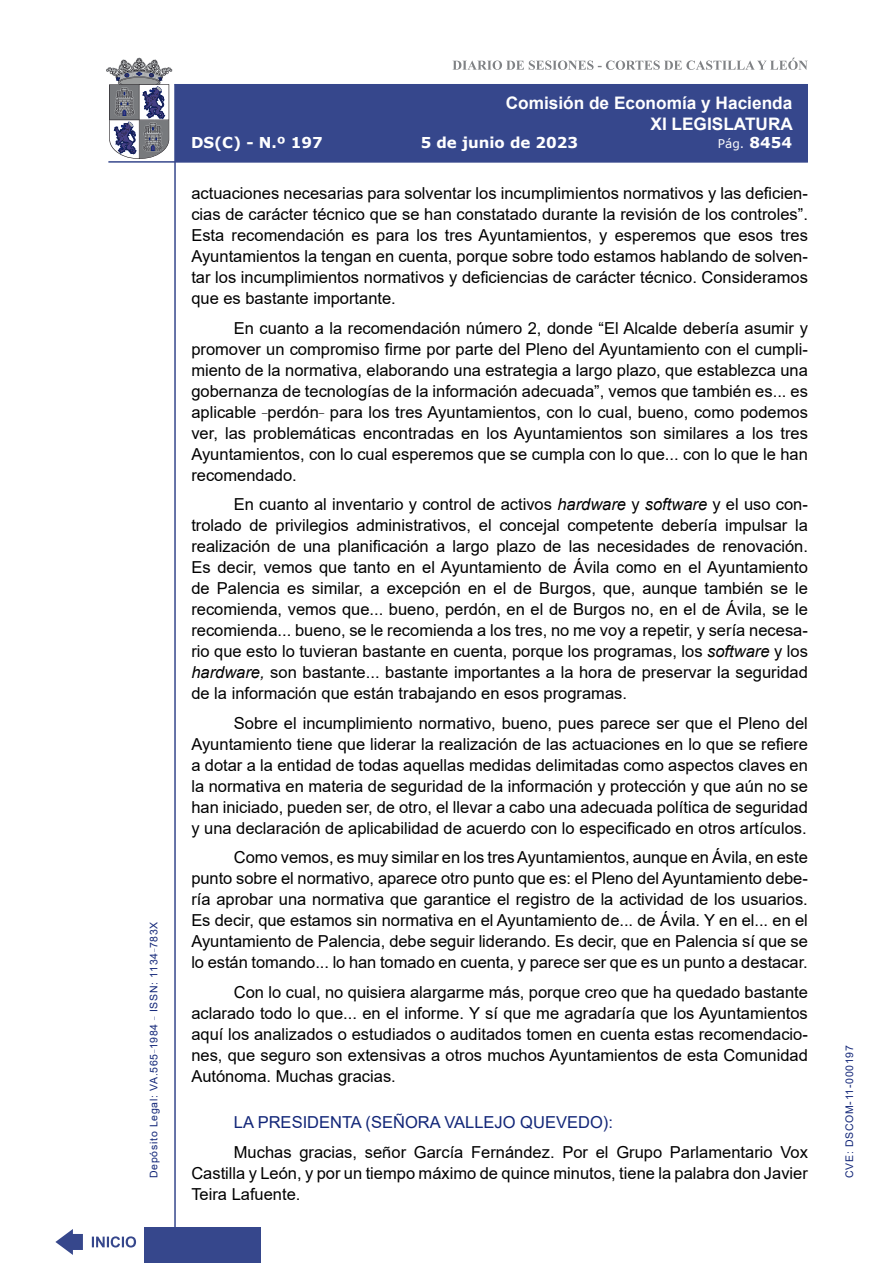
<style>
.page{position:relative;width:893px;height:1263px;background:#fff}
.page>*{position:absolute;margin:0;border:0;box-sizing:border-box;transform-origin:0 0}
.t1{font:700 17.25px/20.7px "Arial";color:#fff;text-align:right}
.t2{font:16.5px/21px "Arial";color:#000;text-align:justify}
.Orador{font:16.5px "Arial";color:#122678}
.t3{font:700 15px "Verdana";color:#fff}
.t4{font:12px "Verdana";color:#fff}
.t5{font:10.5px "Arial";letter-spacing:.065em;color:#122678}
.s1{font-weight:700;font-size:15px}
.s2{font-style:italic}
</style>
<div class="page">
<svg style="left:452px;top:58px;width:356px;height:12px"></svg>
<hr style="left:174px;top:84px;width:2px;height:1179px;background:#36478c">
<div style="left:144px;top:1227px;width:117px;height:36px;background:#36478c"></div>
<div style="left:175px;top:84px;width:633px;height:78px;background:#36478c"></div>
<hr style="left:108px;top:161px;width:700px;height:2px;background:#36478c">
<svg style="left:92px;top:1236px;width:44px;height:11px"></svg>
<svg style="left:55px;top:1229px;width:28px;height:26px"></svg>
<svg style="left:106px;top:58px;width:66px;height:101px"></svg>
<p class="t5" style="left:146px;top:1178px;width:258px;rotate:-90deg">Depósito Legal: VA.565<sup>_</sup>1984 <sup>_</sup> ISSN: 1134<sup>_</sup>783X</p>
<p class="t1" style="left:506px;top:93px;width:289px">Comisión de Economía y Hacienda<br>XI LEGISLATURA</p>
<p class="t3" style="left:191px;top:132px;width:133px">DS(C) - N.º 197</p>
<p class="t3" style="left:421px;top:132px;width:159px">5 de junio de 2023</p>
<p class="t4" style="left:718px;top:135px;width:76px">Pág. <span class="s1">8454</span></p>
<p class="t2" style="left:191px;top:183px;width:618px">actuaciones necesarias para solventar los incumplimientos normativos y las deficien&shy;cias de carácter técnico que se han constatado durante la revisión de los controles”.<br>Esta recomendación es para los tres Ayuntamientos, y esperemos que esos tres Ayuntamientos la tengan en cuenta, porque sobre todo estamos hablando de solven&shy;tar los incumplimientos normativos y deficiencias de carácter técnico. Consideramos que es bastante importante.</p>
<p class="t2" style="left:191px;top:317px;width:618px;text-indent:43px">En cuanto a la recomendación número 2, donde “El Alcalde debería asumir y promover un compromiso firme por parte del Pleno del Ayuntamiento con el cumpli&shy;miento de la normativa, elaborando una estrategia a largo plazo, que establezca una gobernanza de tecnologías de la información adecuada”, vemos que también es... es aplicable <sup>_</sup>perdón<sup>_</sup> para los tres Ayuntamientos, con lo cual, bueno, como podemos ver, las problemáticas encontradas en los Ayuntamientos son similares a los tres Ayuntamientos, con lo cual esperemos que se cumpla con lo que... con lo que le han recomendado.</p>
<p class="t2" style="left:191px;top:494px;width:618px;text-indent:43px">En cuanto al inventario y control de activos <span class="s2">hardware</span> y <span class="s2">software</span> y el uso con&shy;trolado de privilegios administrativos, el concejal competente debería impulsar la realización de una planificación a largo plazo de las necesidades de renovación.<br>Es decir, vemos que tanto en el Ayuntamiento de Ávila como en el Ayuntamiento de Palencia es similar, a excepción en el de Burgos, que, aunque también se le recomienda, vemos que... bueno, perdón, en el de Burgos no, en el de Ávila, se le recomienda... bueno, se le recomienda a los tres, no me voy a repetir, y sería necesa&shy;rio que esto lo tuvieran bastante en cuenta, porque los programas, los <span class="s2">software</span> y los <span class="s2">hardware,</span> son bastante... bastante importantes a la hora de preservar la seguridad de la información que están trabajando en esos programas.</p>
<p class="t2" style="left:191px;top:712px;width:618px;text-indent:43px">Sobre el incumplimiento normativo, bueno, pues parece ser que el Pleno del Ayuntamiento tiene que liderar la realización de las actuaciones en lo que se refiere a dotar a la entidad de todas aquellas medidas delimitadas como aspectos claves en la normativa en materia de seguridad de la información y protección y que aún no se han iniciado, pueden ser, de otro, el llevar a cabo una adecuada política de seguridad y una declaración de aplicabilidad de acuerdo con lo especificado en otros artículos.</p>
<p class="t2" style="left:191px;top:847px;width:618px;text-indent:43px">Como vemos, es muy similar en los tres Ayuntamientos, aunque en Ávila, en este punto sobre el normativo, aparece otro punto que es: el Pleno del Ayuntamiento debe&shy;ría aprobar una normativa que garantice el registro de la actividad de los usuarios.<br>Es decir, que estamos sin normativa en el Ayuntamiento de... de Ávila. Y en el... en el Ayuntamiento de Palencia, debe seguir liderando. Es decir, que en Palencia sí que se lo están tomando... lo han tomado en cuenta, y parece ser que es un punto a destacar.</p>
<p class="t2" style="left:191px;top:981px;width:618px;text-indent:43px">Con lo cual, no quisiera alargarme más, porque creo que ha quedado bastante aclarado todo lo que... en el informe. Y sí que me agradaría que los Ayuntamientos aquí los analizados o estudiados o auditados tomen en cuenta estas recomendacio&shy;nes, que seguro son extensivas a otros muchos Ayuntamientos de esta Comunidad Autónoma. Muchas gracias.</p>
<p class="Orador" style="left:234px;top:1111px;width:381px">LA PRESIDENTA (SEÑORA VALLEJO QUEVEDO):</p>
<p class="t2" style="left:191px;top:1141px;width:618px;text-indent:43px">Muchas gracias, señor García Fernández. Por el Grupo Parlamentario Vox Castilla y León, y por un tiempo máximo de quince minutos, tiene la palabra don Javier Teira Lafuente.</p>
<p class="t5" style="left:842px;top:1178px;width:134px;rotate:-90deg">CVE: DSCOM-11-000197</p>
</div>
